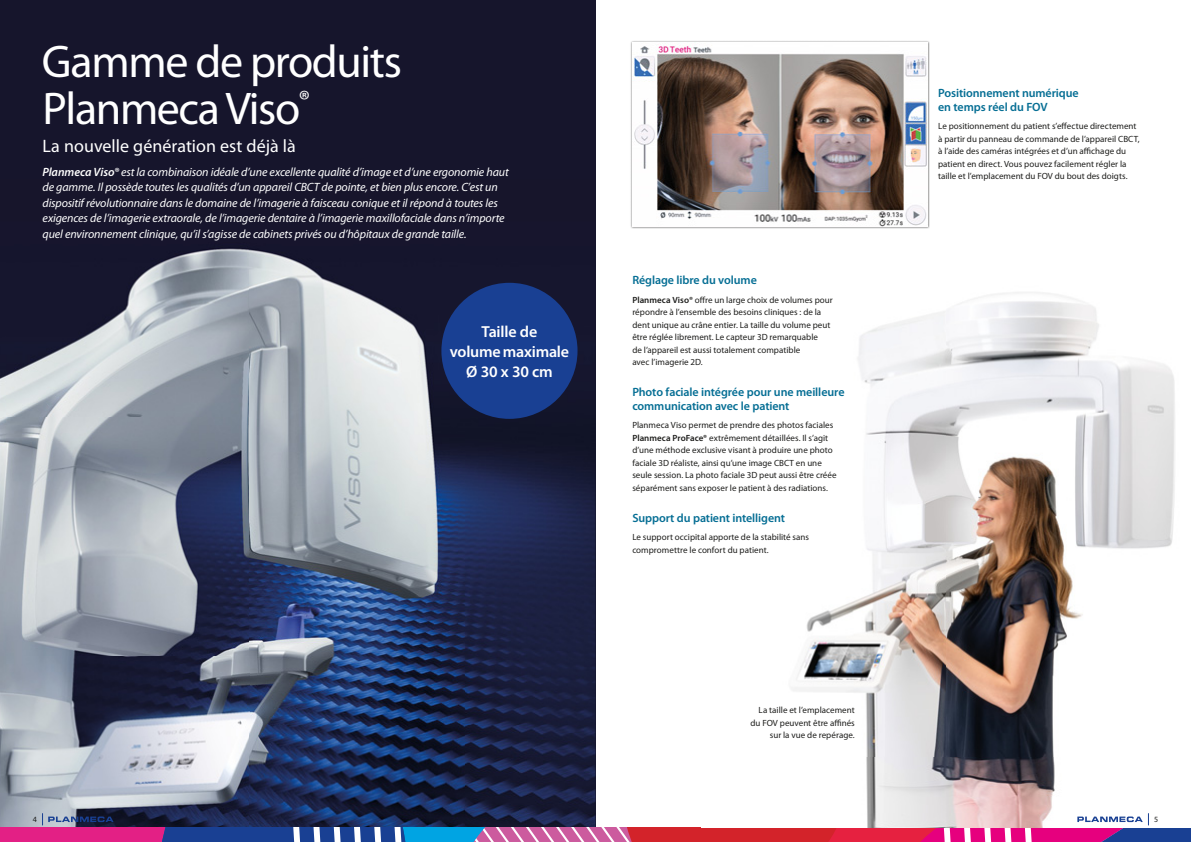
<style>
.page{position:relative;width:1191px;height:842px;background:#fff}
.page>*{position:absolute;margin:0;border:0;box-sizing:border-box;transform-origin:0 0}
.t1{font:46px/47px "Myriad Pro";letter-spacing:-.03em;color:#fff}
.t2{font:18px "Myriad Pro";color:#fff}
.t3{font:600 16px/20px "Myriad Pro";letter-spacing:-.015em;color:#fff;text-align:center}
.t4{font:italic 12px/15.5px "Myriad Pro";letter-spacing:-.01em;color:#fff}
.t5{font:600 12px/14px "Myriad Pro";letter-spacing:-.01em;color:#056e94}
.t6{font:9px/12.5px "Myriad Pro";color:#1d1d1b}
.t7{font:8px "Myriad Pro";color:#1d1d1b}
.s1{font-weight:600}
</style>
<div class="page">
<div style="left:0;top:0;width:595px;height:842px;background:#16152c"></div>
<img style="left:464px;top:282px;width:131px;height:531px">
<img style="left:0;top:248px;width:464px;height:565px">
<img style="left:791px;top:292px;width:384px;height:521px">
<img style="left:630px;top:41px;width:299px;height:188px">
<img style="left:632px;top:43px;width:295px;height:184px">
<svg style="left:0;top:813px;width:1191px;height:29px"></svg>
<div style="left:441px;top:283px;width:136px;height:136px;background:#194093;border-radius:50%"></div>
<h1 class="t1" style="left:42px;top:42px;width:361px">Gamme de produits<br>Planmeca Viso<sup>®</sup></h1>
<h2 class="t2" style="left:43px;top:139px;width:255px">La nouvelle génération est déjà là</h2>
<p class="t4" style="left:43px;top:165px;width:468px"><span class="s1">Planmeca Viso®</span> est la combinaison idéale d’une excellente qualité d’image et d’une ergonomie haut de gamme. Il possède toutes les qualités d’un appareil CBCT de pointe, et bien plus encore. C’est un dispositif révolutionnaire dans le domaine de l’imagerie à faisceau conique et il répond à toutes les exigences de l’imagerie extraorale, de l’imagerie dentaire à l’imagerie maxillofaciale dans n’importe quel environnement clinique, qu’il s’agisse de cabinets privés ou d’hôpitaux de grande taille.</p>
<h3 class="t3" style="left:450px;top:323px;width:121px">Taille de<br>volume maximale<br>Ø 30 x 30 cm</h3>
<h3 class="t5" style="left:632px;top:274px;width:126px">Réglage libre du volume</h3>
<p class="t6" style="left:632px;top:294px;width:202px"><span class="s1">Planmeca Viso®</span> offre un large choix de volumes pour répondre à l’ensemble des besoins cliniques : de la dent unique au crâne entier. La taille du volume peut être réglée librement. Le capteur 3D remarquable<br>de l’appareil est aussi totalement compatible<br>avec l’imagerie 2D.</p>
<h3 class="t5" style="left:632px;top:386px;width:214px">Photo faciale intégrée pour une meilleure communication avec le patient</h3>
<p class="t6" style="left:632px;top:420px;width:206px">Planmeca Viso permet de prendre des photos faciales <span class="s1">Planmeca ProFace®</span> extrêmement détaillées. Il s’agit d’une méthode exclusive visant à produire une photo faciale 3D réaliste, ainsi qu’une image CBCT en une seule session. La photo faciale 3D peut aussi être créée séparément sans exposer le patient à des radiations.</p>
<h3 class="t5" style="left:632px;top:512px;width:154px">Support du patient intelligent</h3>
<p class="t6" style="left:632px;top:531px;width:178px">Le support occipital apporte de la stabilité sans compromettre le confort du patient.</p>
<p class="t6" style="left:750px;top:705px;width:106px;text-align:right">La taille et l’emplacement du FOV peuvent être affinés sur la vue de repérage.</p>
<h3 class="t5" style="left:938px;top:87px;width:142px">Positionnement numérique en temps réel du FOV</h3>
<p class="t6" style="left:938px;top:121px;width:203px">Le positionnement du patient s’effectue directement à partir du panneau de commande de l’appareil CBCT, à l’aide des caméras intégrées et d’un affichage du patient en direct. Vous pouvez facilement régler la taille et l’emplacement du FOV du bout des doigts.</p>
<p class="t7" style="left:33px;top:816px;width:6px">4</p>
<p class="t7" style="left:1154px;top:816px;width:6px">5</p>
</div>
